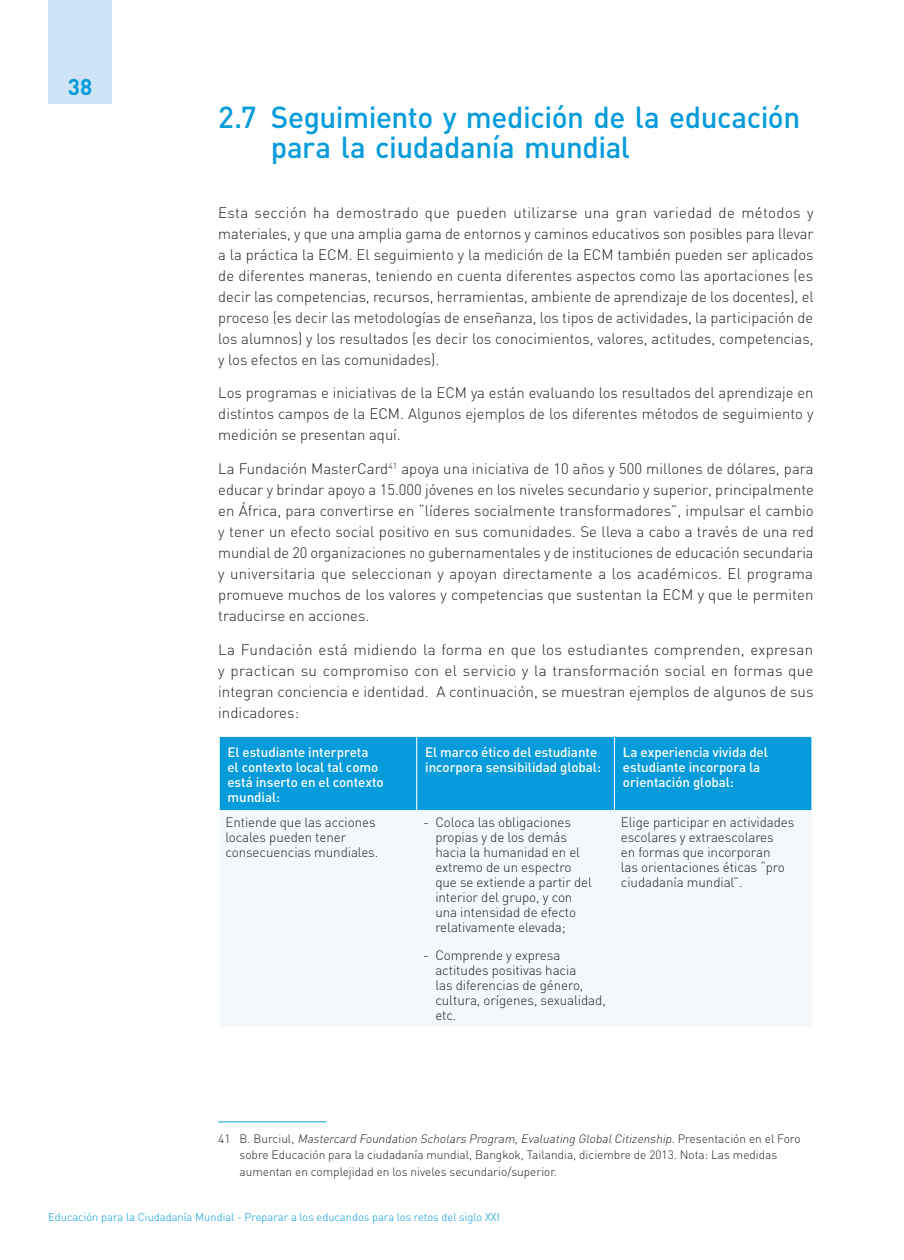
<style>
.page{position:relative;width:904px;height:1260px;background:#fff}
.page>*{position:absolute;margin:0;border:0;box-sizing:border-box;transform-origin:0 0}
.t1{font:500 30px/30px "DIN";letter-spacing:-.015em;color:#069bda}
.t2{font:700 22.5px "DIN";color:#069bda}
.t3{font:300 15px/21px "DIN";color:#231f20;text-align:justify}
.t4{font:300 13.5px/15px "DIN";letter-spacing:-.005em;color:#231f20}
.t5{font:500 13.5px/15px "DIN";letter-spacing:-.005em;color:#fff}
.t6{font:300 12px/16.5px "DIN";color:#231f20}
.t7{font:300 11.25px "DIN";color:#069bda}
.s1{font-style:italic}
</style>
<div class="page">
<div style="left:48px;top:0;width:64px;height:103px;background:#cfe5f6"></div>
<div style="left:220px;top:736px;width:591px;height:74px;background:#069bda"></div>
<div style="left:220px;top:810px;width:591px;height:216px;background:#f2f8fc"></div>
<hr style="left:416px;top:736px;width:1px;height:74px;background:#fff">
<hr style="left:614px;top:736px;width:1px;height:74px;background:#fff">
<hr style="left:218px;top:1121px;width:108px;height:1px;background:#069bda">
<h2 class="t2" style="left:68px;top:72px;width:26px">38</h2>
<h1 class="t1" style="left:271px;top:101px;width:531px;text-indent:-53px">2.7 Seguimiento y medición de la educación para la ciudadanía mundial</h1>
<p class="t3" style="left:218px;top:201px;width:597px">Esta sección ha demostrado que pueden utilizarse una gran variedad de métodos y materiales, y que una amplia gama de entornos y caminos educativos son posibles para llevar a la práctica la ECM. El seguimiento y la medición de la ECM también pueden ser aplicados de diferentes maneras, teniendo en cuenta diferentes aspectos como las aportaciones (es decir las competencias, recursos, herramientas, ambiente de aprendizaje de los docentes), el proceso (es decir las metodologías de enseñanza, los tipos de actividades, la participación de los alumnos) y los resultados (es decir los conocimientos, valores, actitudes, competencias, y los efectos en las comunidades).</p>
<p class="t3" style="left:218px;top:382px;width:597px">Los programas e iniciativas de la ECM ya están evaluando los resultados del aprendizaje en distintos campos de la ECM. Algunos ejemplos de los diferentes métodos de seguimiento y medición se presentan aquí.</p>
<p class="t3" style="left:218px;top:458px;width:597px">La Fundación MasterCard<sup>41</sup> apoya una iniciativa de 10 años y 500 millones de dólares, para educar y brindar apoyo a 15.000 jóvenes en los niveles secundario y superior, principalmente en África, para convertirse en “líderes socialmente transformadores”, impulsar el cambio y tener un efecto social positivo en sus comunidades. Se lleva a cabo a través de una red mundial de 20 organizaciones no gubernamentales y de instituciones de educación secundaria y universitaria que seleccionan y apoyan directamente a los académicos. El programa promueve muchos de los valores y competencias que sustentan la ECM y que le permiten traducirse en acciones.</p>
<p class="t3" style="left:218px;top:639px;width:597px">La Fundación está midiendo la forma en que los estudiantes comprenden, expresan y practican su compromiso con el servicio y la transformación social en formas que integran conciencia e identidad. A continuación, se muestran ejemplos de algunos de sus indicadores:</p>
<p class="t5" style="left:228px;top:743px;width:158px">El estudiante interpreta<br>el contexto local tal como está inserto en el contexto mundial:</p>
<p class="t5" style="left:425px;top:743px;width:177px">El marco ético del estudiante incorpora sensibilidad global:</p>
<p class="t5" style="left:623px;top:743px;width:146px">La experiencia vivida del estudiante incorpora la orientación global:</p>
<p class="t4" style="left:225px;top:814px;width:154px">Entiende que las acciones locales pueden tener consecuencias mundiales.</p>
<p class="t4" style="left:435px;top:814px;width:158px;text-indent:-12px">- Coloca las obligaciones propias y de los demás hacia la humanidad en el extremo de un espectro que se extiende a partir del interior del grupo, y con una intensidad de efecto relativamente elevada;</p>
<p class="t4" style="left:435px;top:947px;width:172px;text-indent:-12px">- Comprende y expresa actitudes positivas hacia<br>las diferencias de género, cultura, orígenes, sexualidad, etc.</p>
<p class="t4" style="left:621px;top:814px;width:175px">Elige participar en actividades escolares y extraescolares<br>en formas que incorporan<br>las orientaciones éticas “pro ciudadanía mundial”.</p>
<p class="t6" style="left:240px;top:1129px;width:563px;text-indent:-21px">4 1 B . B u rc i u l , <span class="s1">Mastercard Foundation Scholars Program,Evaluating GlobalCitizenship</span>. P re s e n t a c i ó n e n e l Fo ro sobre Educación para la ciudadanía mundial, Bangkok, Tailandia, diciembre de 2013. Nota: Las medidas aumentan en complejidad en los niveles secundario/superior.</p>
<p class="t7" style="left:48px;top:1209px;width:453px">Educación para la Ciudadanía Mundial - Preparar a los educandos para los retos del siglo XXI</p>
</div>
